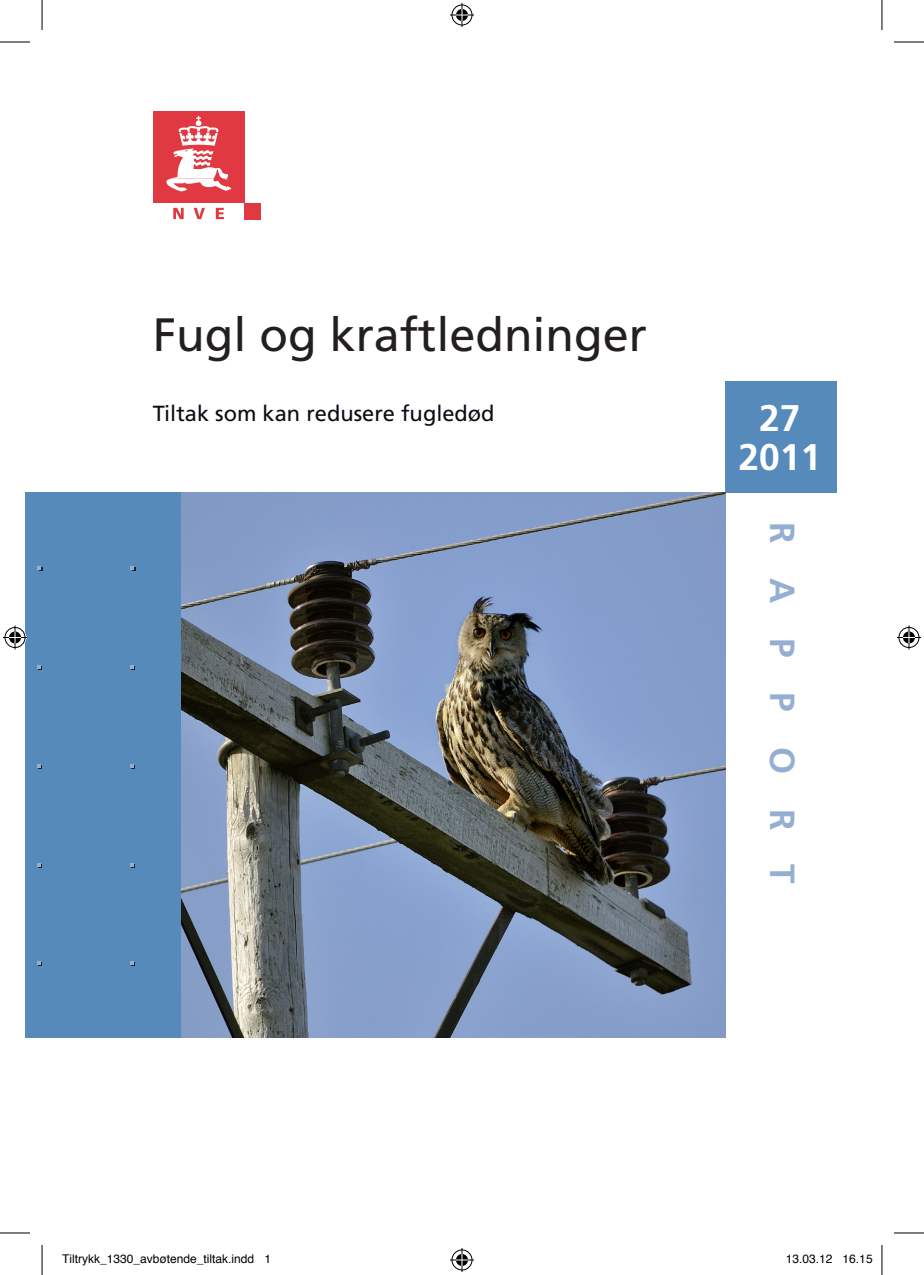
<style>
.page{position:relative;width:924px;height:1275px;background:#fff}
.page>*{position:absolute;margin:0;border:0;box-sizing:border-box;transform-origin:0 0}
.t1{font:46.8px "Frutiger";color:#231f20}
.t2{font:700 37px/38.6px "Frutiger";color:#fff;text-align:center}
.t3{font:700 34.8px "Frutiger";letter-spacing:1em;color:#95afd2}
.t4{font:21.8px "Frutiger";color:#0e0b14}
.t5{font:12px "Helvetica";color:#000}
</style>
<div class="page">
<img style="left:180px;top:493px;width:545px;height:544px">
<div style="left:724px;top:381px;width:112px;height:111px;background:#568abb"></div>
<div style="left:25px;top:493px;width:153px;height:544px;background:#568abb"></div>
<svg style="left:37px;top:566px;width:6px;height:5px"></svg>
<svg style="left:130px;top:566px;width:5px;height:5px"></svg>
<svg style="left:37px;top:665px;width:5px;height:5px"></svg>
<svg style="left:130px;top:665px;width:5px;height:5px"></svg>
<svg style="left:37px;top:764px;width:5px;height:5px"></svg>
<svg style="left:130px;top:764px;width:5px;height:5px"></svg>
<svg style="left:37px;top:863px;width:5px;height:4px"></svg>
<svg style="left:130px;top:863px;width:5px;height:4px"></svg>
<svg style="left:37px;top:961px;width:5px;height:5px"></svg>
<svg style="left:130px;top:961px;width:5px;height:5px"></svg>
<svg style="left:173px;top:208px;width:10px;height:11px"></svg>
<svg style="left:193px;top:208px;width:12px;height:11px"></svg>
<svg style="left:216px;top:208px;width:8px;height:11px"></svg>
<div style="left:153px;top:111px;width:91px;height:92px;background:#e03941"></div>
<div style="left:244px;top:203px;width:17px;height:16px;background:#e03941"></div>
<svg style="left:166px;top:116px;width:65px;height:75px"></svg>
<hr style="left:0;top:42px;width:30px;height:1px;background:#000">
<hr style="left:893px;top:42px;width:30px;height:1px;background:#000">
<hr style="left:0;top:1232px;width:30px;height:1px;background:#000">
<hr style="left:893px;top:1232px;width:30px;height:1px;background:#000">
<hr style="left:42px;top:0;width:1px;height:30px;background:#000">
<hr style="left:42px;top:1245px;width:1px;height:30px;background:#000">
<hr style="left:881px;top:0;width:1px;height:30px;background:#000">
<hr style="left:881px;top:1245px;width:1px;height:30px;background:#000">
<svg style="left:450px;top:3px;width:24px;height:24px"></svg>
<svg style="left:450px;top:1248px;width:24px;height:24px"></svg>
<svg style="left:3px;top:625px;width:24px;height:24px"></svg>
<svg style="left:897px;top:625px;width:23px;height:24px"></svg>
<h1 class="t1" style="left:153px;top:307px;width:495px">Fugl og kraftledninger</h1>
<h3 class="t4" style="left:153px;top:400px;width:343px">Tiltak som kan redusere fugledød</h3>
<h2 class="t2" style="left:738px;top:399px;width:84px">27<br>2011</h2>
<h3 class="t3" style="left:802px;top:522px;width:363px;rotate:90deg">RAPPORT</h3>
<p class="t5" style="left:62px;top:1249px;width:210px">Tiltrykk_1330_avbøtende_tiltak.indd 1</p>
<p class="t5" style="left:785px;top:1249px;width:88px">13.03.12 16.15</p>
</div>
